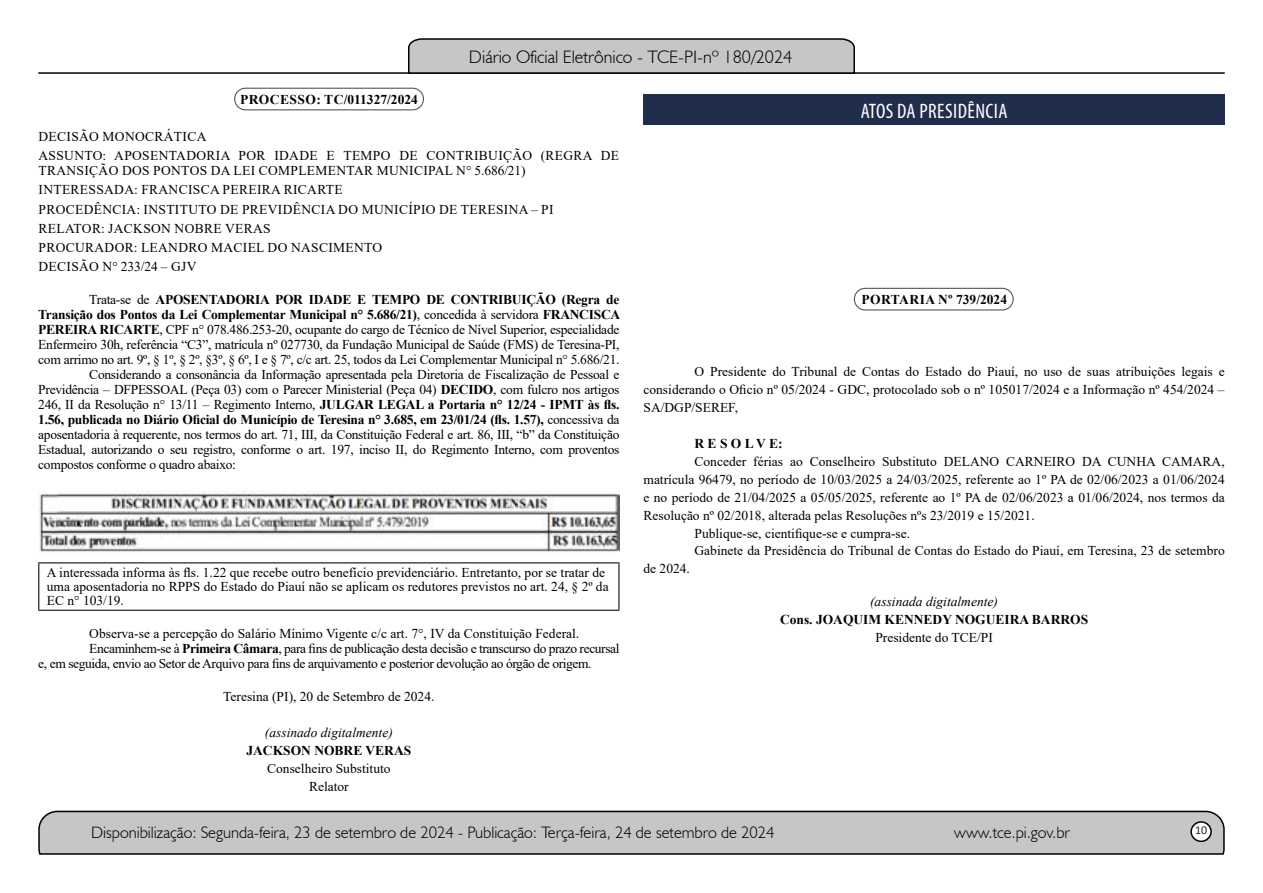
<style>
.page{position:relative;width:1263px;height:893px;background:#fff}
.page>*{position:absolute;margin:0;border:0;box-sizing:border-box;transform-origin:0 0}
.t1{font:condensed 21px "Myriad Pro";letter-spacing:.02em;color:#fff}
.t2{font:300 18px "Humanist 521 BT";color:#000}
.t3{font:300 16.5px "Humanist 521 BT";color:#000}
.t4{font:13.5px/18px "Times New Roman";color:#000}
.t5{font:13.5px "Times New Roman";letter-spacing:-.02em;color:#000}
.t6{font:13.5px/19.2px "Times New Roman";letter-spacing:.025em;color:#000}
.t7{font:700 13.5px "Times New Roman";letter-spacing:-.02em;color:#000}
.t8{font:13.5px "Times New Roman";letter-spacing:-.03em;color:#000}
.t9{font:700 13.5px "Times New Roman";color:#000}
.t10{font:italic 13.5px "Times New Roman";color:#000}
.t11{font:700 13.5px "Times New Roman";letter-spacing:.02em;color:#000}
.t12{font:12px "Calibri";color:#212d4c}
.s1{font-weight:400}
.s2{font-weight:700}
</style>
<div class="page">
<svg style="left:38px;top:810px;width:1187px;height:45px;background:#b9b9b9"></svg>
<div style="left:1191px;top:822px;width:20px;height:19px;background:#fff;border-radius:50%"></div>
<div style="left:1190px;top:821px;width:22px;height:21px;border:2px solid #000;border-radius:50%"></div>
<hr style="left:38px;top:72px;width:1187px;height:2px;background:#000">
<svg style="left:407px;top:38px;width:449px;height:36px;background:#b4b4b4"></svg>
<hr style="left:38px;top:562px;width:581px;height:1px;background:#000">
<hr style="left:38px;top:563px;width:1px;height:47px;background:#000">
<hr style="left:618px;top:563px;width:1px;height:47px;background:#000">
<hr style="left:38px;top:610px;width:581px;height:1px;background:#000">
<img style="left:38px;top:491px;width:581px;height:61px">
<div style="left:234px;top:88px;width:190px;height:22px;border:1px solid #575756;border-radius:11px"></div>
<div style="left:643px;top:94px;width:582px;height:31px;background:#212d4c"></div>
<div style="left:854px;top:288px;width:160px;height:23px;border:1px solid #575756;border-radius:11px"></div>
<h2 class="t2" style="left:469px;top:46px;width:325px">Diário Oficial Eletrônico - TCE-PI-nº 180/2024</h2>
<p class="t11" style="left:240px;top:89px;width:179px">PROCESSO: TC/011327/2024</p>
<p class="t6" style="left:39px;top:126px;width:582px">DECISÃO MONOCRÁTICA<br>ASSUNTO: APOSENTADORIA POR IDADE E TEMPO DE CONTRIBUIÇÃO (REGRA DE</p>
<p class="t6" style="left:39px;top:160px;width:516px">TRANSIÇÃO DOS PONTOS DA LEI COMPLEMENTAR MUNICIPAL N° 5.686/21)<br>INTERESSADA: FRANCISCA PEREIRA RICARTE<br>PROCEDÊNCIA: INSTITUTO DE PREVIDÊNCIA DO MUNICÍPIO DE TERESINA – PI RELATOR: JACKSON NOBRE VERAS<br>PROCURADOR: LEANDRO MACIEL DO NASCIMENTO<br>DECISÃO N° 233/24 – GJV</p>
<p class="t7" style="left:89px;top:290px;width:532px"><span class="s1">Trata-se de</span> APOSENTADORIA POR IDADE E TEMPO DE CONTRIBUIÇÃO (Regra de</p>
<p class="t7" style="left:38px;top:305px;width:583px">Transição dos Pontos da Lei Complementar Municipal n° 5.686/21)<span class="s1">, concedida à servidora</span> FRANCISCA</p>
<p class="t5" style="left:38px;top:320px;width:583px"><span class="s2">PEREIRA RICARTE</span>, CPF n° 078.486.253-20, ocupante do cargo de Técnico de Nível Superior, especialidade</p>
<p class="t5" style="left:38px;top:335px;width:583px">Enfermeiro 30h, referência “C3”, matrícula nº 027730, da Fundação Municipal de Saúde (FMS) de Teresina-PI,</p>
<p class="t5" style="left:38px;top:350px;width:583px">com arrimo no art. 9º, § 1º, § 2º, §3º, § 6º, I e § 7º, c/c art. 25, todos da Lei Complementar Municipal n° 5.686/21.</p>
<p class="t5" style="left:89px;top:365px;width:532px">Considerando a consonância da Informação apresentada pela Diretoria de Fiscalização de Pessoal e</p>
<p class="t5" style="left:38px;top:380px;width:583px">Previdência – DFPESSOAL (Peça 03) com o Parecer Ministerial (Peça 04) <span class="s2">DECIDO</span>, com fulcro nos artigos</p>
<p class="t5" style="left:38px;top:395px;width:583px">246, II da Resolução n° 13/11 – Regimento Interno, <span class="s2">JULGAR LEGAL a Portaria n° 12/24 - IPMT às fls.</span></p>
<p class="t7" style="left:38px;top:410px;width:583px">1.56, publicada no Diário Oficial do Município de Teresina n° 3.685, em 23/01/24 (fls. 1.57), <span class="s1">concessiva da</span></p>
<p class="t5" style="left:38px;top:425px;width:583px">aposentadoria à requerente, nos termos do art. 71, III, da Constituição Federal e art. 86, III, “b” da Constituição</p>
<p class="t5" style="left:38px;top:440px;width:583px">Estadual, autorizando o seu registro, conforme o art. 197, inciso II, do Regimento Interno, com proventos</p>
<p class="t5" style="left:38px;top:455px;width:199px">compostos conforme o quadro abaixo:</p>
<p class="t4" style="left:47px;top:565px;width:563px;line-height:14.2px">A interessada informa às fls. 1.22 que recebe outro benefício previdenciário. Entretanto, por se tratar de uma aposentadoria no RPPS do Estado do Piauí não se aplicam os redutores previstos no art. 24, § 2º da<br>EC n° 103/19.</p>
<p class="t4" style="left:89px;top:624px;width:491px">Observa-se a percepção do Salário Mínimo Vigente c/c art. 7°, IV da Constituição Federal.</p>
<p class="t8" style="left:89px;top:639px;width:532px">Encaminhem-se à <span class="s2">Primeira Câmara</span>, para fins de publicação desta decisão e transcurso do prazo recursal</p>
<p class="t8" style="left:38px;top:654px;width:555px">e, em seguida, envio ao Setor de Arquivo para fins de arquivamento e posterior devolução ao órgão de origem.</p>
<p class="t4" style="left:223px;top:687px;width:213px">Teresina (PI), 20 de Setembro de 2024.</p>
<p class="t10" style="left:265px;top:723px;width:129px">(assinado digitalmente)</p>
<p class="t9" style="left:246px;top:740px;width:166px">JACKSON NOBRE VERAS</p>
<p class="t4" style="left:267px;top:759px;width:125px;text-align:center">Conselheiro Substituto<br>Relator</p>
<h1 class="t1" style="left:861px;top:98px;width:148px">ATOS DA PRESIDÊNCIA</h1>
<p class="t9" style="left:861px;top:289px;width:147px">PORTARIA Nº 739/2024</p>
<p class="t4" style="left:643px;top:362px;width:583px;text-align:justify;text-indent:51px">O Presidente do Tribunal de Contas do Estado do Piauí, no uso de suas atribuições legais e considerando o Oficio nº 05/2024 - GDC, protocolado sob o nº 105017/2024 e a Informação nº 454/2024 – SA/DGP/SEREF,</p>
<p class="t7" style="left:694px;top:433px;width:90px">R E S O L V E:</p>
<p class="t4" style="left:694px;top:452px;width:532px">Conceder férias ao Conselheiro Substituto DELANO CARNEIRO DA CUNHA CAMARA,</p>
<p class="t4" style="left:643px;top:470px;width:583px">matrícula 96479, no período de 10/03/2025 a 24/03/2025, referente ao 1º PA de 02/06/2023 a 01/06/2024</p>
<p class="t4" style="left:643px;top:488px;width:583px">e no período de 21/04/2025 a 05/05/2025, referente ao 1º PA de 02/06/2023 a 01/06/2024, nos termos da</p>
<p class="t4" style="left:643px;top:506px;width:393px">Resolução nº 02/2018, alterada pelas Resoluções nºs 23/2019 e 15/2021.</p>
<p class="t4" style="left:694px;top:524px;width:217px">Publique-se, cientifique-se e cumpra-se.</p>
<p class="t4" style="left:694px;top:541px;width:532px">Gabinete da Presidência do Tribunal de Contas do Estado do Piauí, em Teresina, 23 de setembro</p>
<p class="t4" style="left:643px;top:559px;width:48px">de 2024.</p>
<p class="t10" style="left:870px;top:592px;width:129px">(assinada digitalmente)</p>
<p class="t9" style="left:780px;top:609px;width:310px">Cons. JOAQUIM KENNEDY NOGUEIRA BARROS</p>
<p class="t4" style="left:875px;top:628px;width:119px">Presidente do TCE/PI</p>
<p class="t3" style="left:91px;top:822px;width:685px">Disponibilização: Segunda-feira, 23 de setembro de 2024 - Publicação: Terça-feira, 24 de setembro de 2024</p>
<p class="t3" style="left:954px;top:822px;width:117px">www.tce.pi.gov.br</p>
<p class="t12" style="left:1195px;top:821px;width:14px">10</p>
</div>
